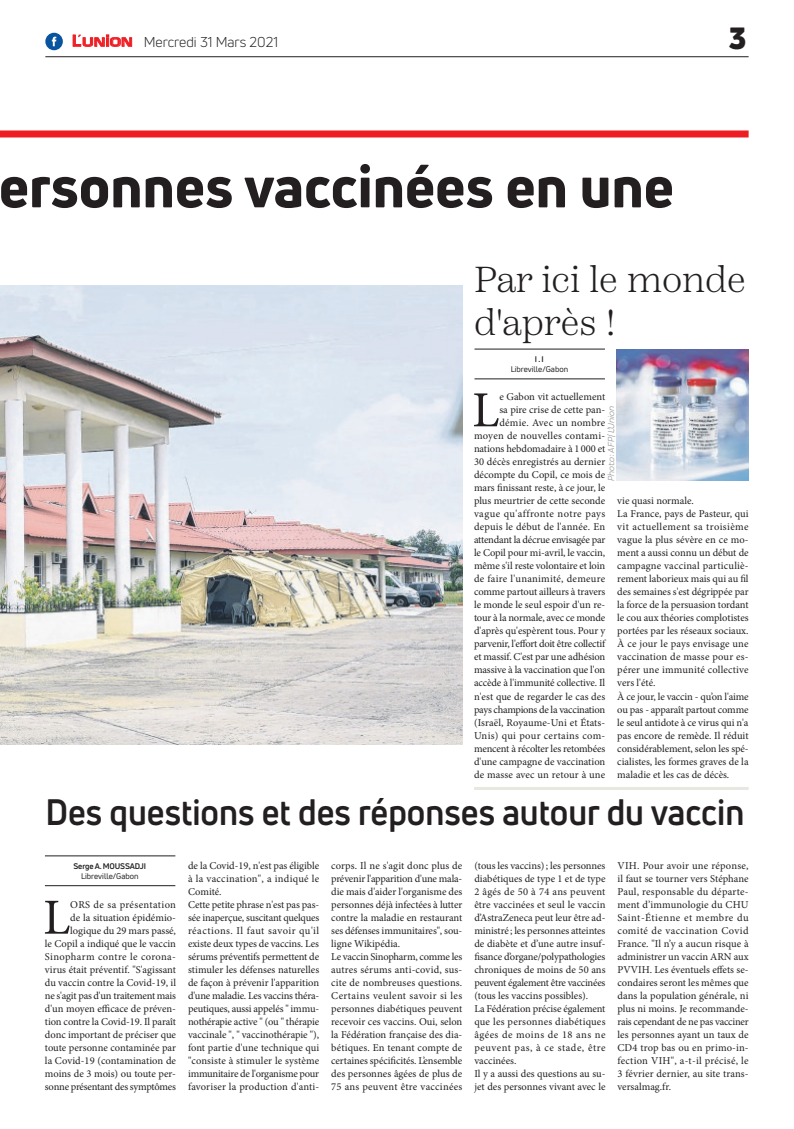
<style>
.page{position:relative;width:794px;height:1129px;background:#fff}
.page>*{position:absolute;margin:0;border:0;box-sizing:border-box;transform-origin:0 0}
.t1{font:800 57px "Uni Neue";color:#231f20}
.t2{font:50.5px "Minion Pro";color:#231f20}
.t3{font:700 36px "Uni Neue";color:#231f20;scale:.94 1}
.t4{font:300 36px/43.2px "Scotch Text";color:#231f20}
.t5{font:900 30px "Uni Neue";color:#231f20}
.t6{font:14px "Uni Neue";color:#231f20}
.t7{font:10.5px/13px "Minion Pro";color:#231f20}
.t8{font:italic 9px "Praktika";color:#818386}
.t9{font:8px "Uni Neue";color:#231f20}
.t10{font:700 8px "Uni Neue";letter-spacing:-.02em;color:#231f20}
.s1{font-family:"Eurostile";font-weight:600;font-size:15px;color:#ee1d23}
.s2{font-family:"Eurostile";font-weight:600;font-size:11.4px;color:#ee1d23}
</style>
<div class="page">
<hr style="left:45px;top:56px;width:703px;height:1px;background:#231f20">
<div style="left:0;top:130px;width:748px;height:7px;background:#ee1d23"></div>
<svg style="left:72px;top:34px;width:60px;height:13px"></svg>
<div style="left:45px;top:33px;width:18px;height:17px;background:#08549e;border-radius:50%"></div>
<svg style="left:52px;top:37px;width:4px;height:9px"></svg>
<hr style="left:45px;top:885px;width:130px;height:1px;background:#231f20">
<hr style="left:45px;top:855px;width:130px;height:1px;background:#231f20">
<hr style="left:474px;top:378px;width:131px;height:1px;background:#231f20">
<hr style="left:474px;top:349px;width:131px;height:1px;background:#231f20">
<img style="left:617px;top:350px;width:131px;height:131px">
<img style="left:0;top:285px;width:463px;height:459px">
<hr style="left:474px;top:786px;width:274px;height:3px;background:#e7e8e2">
<h3 class="t6" style="left:72px;top:33px;width:207px"><span class="s1">L</span><span class="s2">UNION</span> Mercredi 31 Mars 2021</h3>
<h3 class="t5" style="left:729px;top:17px;width:19px">3</h3>
<h1 class="t1" style="left:-1px;top:148px;width:676px">ersonnes vaccinées en une</h1>
<h3 class="t4" style="left:474px;top:258px;width:273px">Par ici le monde d'après !</h3>
<p class="t10" style="left:535px;top:354px;width:10px">I . I</p>
<p class="t9" style="left:510px;top:364px;width:59px">Libreville/Gabon</p>
<p class="t8" style="left:604px;top:481px;width:77px;rotate:-90deg">Photo : AFP/ L’Union</p>
<p class="t7" style="left:474px;top:390px;width:133px;text-align:right">e Gabon vit actuellement<br>sa pire crise de cette pan&shy;démie. Avec un nombre moyen de nouvelles contami&shy;nations hebdomadaire à 1000 et<br>30 décès enregistrés au dernier décompte du Copil, ce mois de mars finissant reste, à ce jour, le plus meurtrier de cette seconde vague qu'affronte notre pays depuis le début de l'année. En attendant la décrue envisagée par le Copil pour mi-avril, le vaccin, même s'il reste volontaire et loin de faire l'unanimité, demeure comme partout ailleurs à travers le monde le seul espoir d'un re&shy;tour à la normale, avec ce monde d'après qu'espèrent tous. Pour y parvenir, l'effort doit être collectif et massif. C'est par une adhésion massive à la vaccination que l'on accède à l'immunité collective. Il n'est que de regarder le cas des pays champions de la vaccination (Israël, Royaume-Uni et États-<br>Unis) qui pour certains com&shy;mencent à récolter les retombées d'une campagne de vaccination de masse avec un retour à une</p>
<h2 class="t2" style="left:472px;top:376px;width:29px">L</h2>
<p class="t7" style="left:617px;top:494px;width:133px">vie quasi normale.<br>La France, pays de Pasteur, qui vit actuellement sa troisième vague la plus sévère en ce mo&shy;ment a aussi connu un début de campagne vaccinal particuliè&shy;rement laborieux mais qui au fil des semaines s'est dégrippée par la force de la persuasion tordant le cou aux théories complotistes portées par les réseaux sociaux.<br>À ce jour le pays envisage une vaccination de masse pour es&shy;pérer une immunité collective vers l'été.<br>À ce jour, le vaccin - qu’on l'aime ou pas - apparaît partout comme le seul antidote à ce virus qui n'a pas encore de remède. Il réduit considérablement, selon les spé&shy;cialistes, les formes graves de la maladie et les cas de décès.</p>
<h3 class="t3" style="left:45px;top:789px;width:745px">Des questions et des réponses autour du vaccin</h3>
<p class="t10" style="left:74px;top:860px;width:74px">Serge A. MOUSSADJI</p>
<p class="t9" style="left:81px;top:871px;width:59px">Libreville/Gabon</p>
<p class="t7" style="left:188px;top:858px;width:133px">de la Covid-19, n'est pas éligible à la vaccination", a indiqué le<br>Comité.<br>Cette petite phrase n'est pas pas&shy;sée inaperçue, suscitant quelques réactions. Il faut savoir qu'il existe deux types de vaccins. Les sérums préventifs permettent de stimuler les défenses naturelles de façon à prévenir l'apparition d'une maladie. Les vaccins théra&shy;peutiques, aussi appelés " immu&shy;nothérapie active " (ou " thérapie vaccinale ", " vaccinothérapie "), font partie d'une technique qui "consiste à stimuler le système immunitaire de l'organisme pour favoriser la production d'anti-</p>
<p class="t7" style="left:331px;top:858px;width:133px">corps. Il ne s'agit donc plus de prévenir l'apparition d'une mala&shy;die mais d'aider l'organisme des personnes déjà infectées à lutter contre la maladie en restaurant ses défenses immunitaires", sou&shy;ligne Wikipédia.<br>Le vaccin Sinopharm, comme les autres sérums anti-covid, sus&shy;cite de nombreuses questions.<br>Certains veulent savoir si les personnes diabétiques peuvent recevoir ces vaccins. Oui, selon la Fédération française des dia&shy;bétiques. En tenant compte de certaines spécificités. L’ensemble des personnes âgées de plus de<br>75 ans peuvent être vaccinées</p>
<p class="t7" style="left:474px;top:858px;width:133px">(tous les vaccins); les personnes diabétiques de type 1 et de type<br>2 âgés de 50 à 74 ans peuvent être vaccinées et seul le vaccin d’AstraZeneca peut leur être ad&shy;ministré ; les personnes atteintes de diabète et d’une autre insuf&shy;fisance d’organe/polypathologies chroniques de moins de 50 ans peuvent également être vaccinées (tous les vaccins possibles).<br>La Fédération précise également que les personnes diabétiques âgées de moins de 18 ans ne peuvent pas, à ce stade, être vaccinées.<br>Il y a aussi des questions au su&shy;jet des personnes vivant avec le</p>
<p class="t7" style="left:617px;top:858px;width:133px;text-align:justify">VIH. Pour avoir une réponse, il faut se tourner vers Stéphane Paul, responsable du départe&shy;ment d’immunologie du CHU Saint-Étienne et membre du comité de vaccination Covid France. "Il n’y a aucun risque à administrer un vaccin ARN aux PVVIH. Les éventuels effets se&shy;condaires seront les mêmes que dans la population générale, ni plus ni moins. Je recommande&shy;rais cependant de ne pas vacciner les personnes ayant un taux de CD4 trop bas ou en primo-in&shy;fection VIH", a-t-il précisé, le 3 février dernier, au site trans&shy;versalmag.fr.</p>
<p class="t7" style="left:45px;top:897px;width:133px;text-align:right">ORS de sa présentation<br>de la situation épidémio&shy;logique du 29 mars passé,<br>le Copil a indiqué que le vaccin<br>Sinopharm contre le corona&shy;virus était préventif. "S'agissant du vaccin contre la Covid-19, il ne s'agit pas d'un traitement mais d'un moyen efficace de préven&shy;tion contre la Covid-19. Il paraît donc important de préciser que toute personne contaminée par la Covid-19 (contamination de moins de 3 mois) ou toute per&shy;sonne présentant des symptômes</p>
<h2 class="t2" style="left:43px;top:883px;width:29px">L</h2>
</div>
